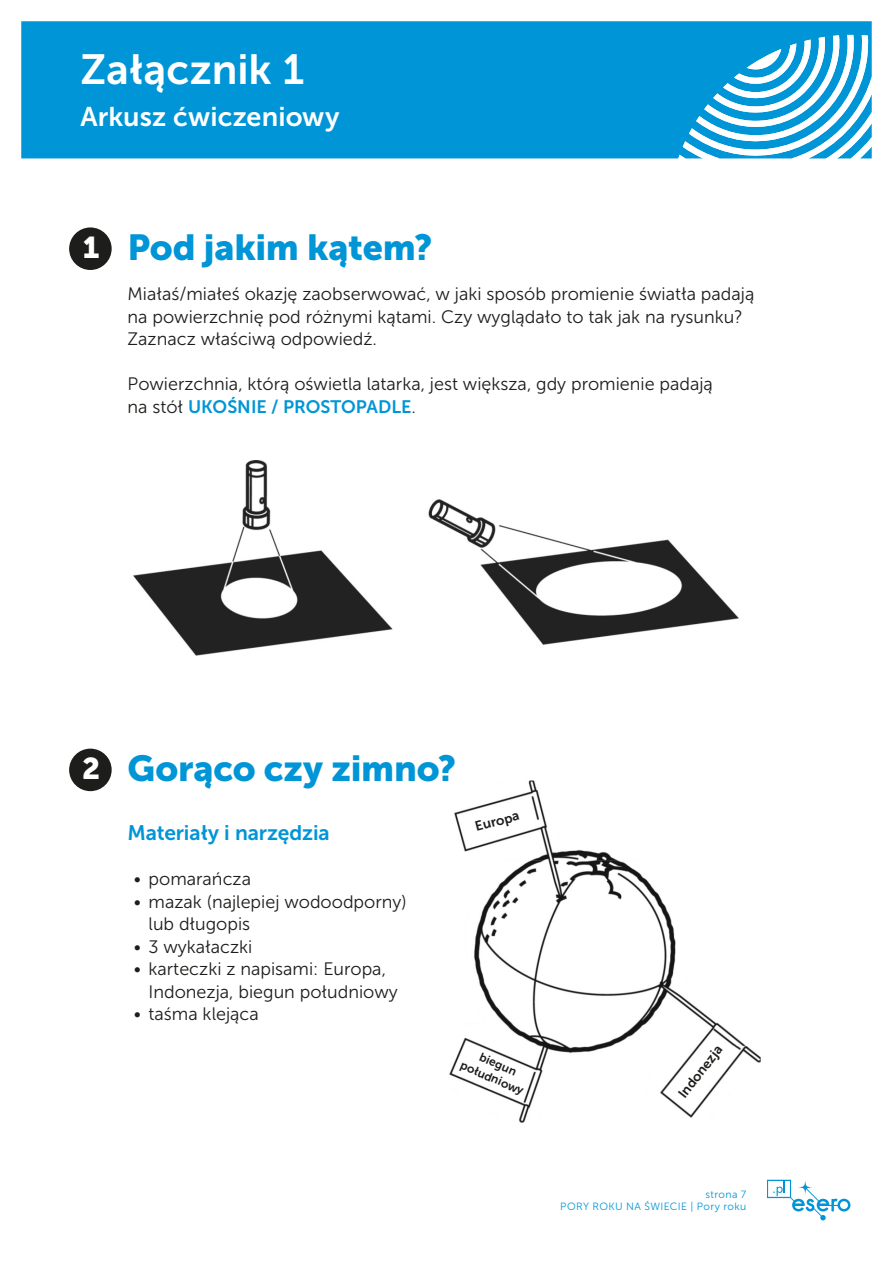
<style>
.page{position:relative;width:893px;height:1263px;background:#fff}
.page>*{position:absolute;margin:0;border:0;box-sizing:border-box;transform-origin:0 0}
.Załącznik{font:42px "Museo Sans 700";letter-spacing:.005em;color:#fff}
.temat{font:36px "Museo Sans 900";letter-spacing:-.01em;color:#0095d6}
.czas_w_ikonce{font:30px "Museo Sans 900";color:#fff}
.Załącznik_-_tytul{font:27px "Museo Sans 700";letter-spacing:.005em;color:#fff}
.podtytul{font:21px "Museo Sans 700";letter-spacing:-.005em;color:#0095d6}
.txt_podstawowy_dla_d{font:18px/22.5px "Museo Sans 300";color:#1d1d1b}
.txt_podstawowy_dla_d-2{font:13.5px "Museo Sans 700";color:#1d1d1b}
.txt_podstawowy_dla_d-3{font:12px/15px "Museo Sans 700";color:#1d1d1b;text-align:center}
.t1{font:10.5px/12.6px "Museo Sans 300";letter-spacing:.04em;color:#0095d6;text-align:right}
.s1{font-family:"Museo Sans 700";color:#0095d6}
</style>
<div class="page">
<svg style="left:767px;top:1180px;width:83px;height:40px"></svg>
<img style="left:449px;top:780px;width:312px;height:343px">
<div style="left:21px;top:21px;width:851px;height:138px;background:#0095d6"></div>
<svg style="left:678px;top:35px;width:194px;height:124px"></svg>
<div style="left:69px;top:227px;width:43px;height:43px;background:#1d1d1b;border-radius:50%"></div>
<img style="left:428px;top:499px;width:311px;height:146px">
<img style="left:134px;top:460px;width:258px;height:196px">
<div style="left:69px;top:749px;width:43px;height:42px;background:#1d1d1b;border-radius:50%"></div>
<p class="Załącznik" style="left:81px;top:46px;width:225px">Załącznik 1</p>
<p class="Załącznik_-_tytul" style="left:81px;top:102px;width:261px">Arkusz ćwiczeniowy</p>
<p class="czas_w_ikonce" style="left:83px;top:231px;width:18px">1</p>
<p class="temat" style="left:128px;top:227px;width:307px">Pod jakim kątem?</p>
<p class="txt_podstawowy_dla_d" style="left:128px;top:283px;width:628px">Miałaś/miałeś okazję zaobserwować, w jaki sposób promienie światła padają na powierzchnię pod różnymi kątami. Czy wyglądało to tak jak na rysunku?<br>Zaznacz właściwą odpowiedź.</p>
<p class="txt_podstawowy_dla_d" style="left:128px;top:373px;width:587px">Powierzchnia, którą oświetla latarka, jest większa, gdy promienie padają na stół <span class="s1">UKOŚNIE / PROSTOPADLE</span>.</p>
<p class="czas_w_ikonce" style="left:82px;top:752px;width:20px">2</p>
<p class="temat" style="left:128px;top:748px;width:330px">Gorąco czy zimno?</p>
<p class="podtytul" style="left:128px;top:821px;width:204px">Materiały i narzędzia</p>
<p class="txt_podstawowy_dla_d" style="left:134px;top:868px;width:119px">• pomarańcza</p>
<p class="txt_podstawowy_dla_d" style="left:149px;top:891px;width:260px;text-indent:-15px">• mazak (najlepiej wodoodporny) lub długopis</p>
<p class="txt_podstawowy_dla_d" style="left:134px;top:936px;width:120px">• 3 wykałaczki</p>
<p class="txt_podstawowy_dla_d" style="left:149px;top:958px;width:251px;text-indent:-15px">• karteczki z napisami: Europa,<br>Indonezja, biegun południowy</p>
<p class="txt_podstawowy_dla_d" style="left:134px;top:1003px;width:127px">• taśma klejąca</p>
<p class="txt_podstawowy_dla_d-2" style="left:473px;top:819px;width:47px;rotate:-15deg">Europa</p>
<p class="txt_podstawowy_dla_d-3" style="left:470px;top:1044px;width:69px;rotate:23deg">biegun południowy</p>
<p class="txt_podstawowy_dla_d-2" style="left:675px;top:1091px;width:64px;rotate:-52deg">Indonezja</p>
<p class="t1" style="left:560px;top:1188px;width:188px">strona 7<br>PORY ROKU NA ŚWIECIE | Pory roku</p>
</div>
